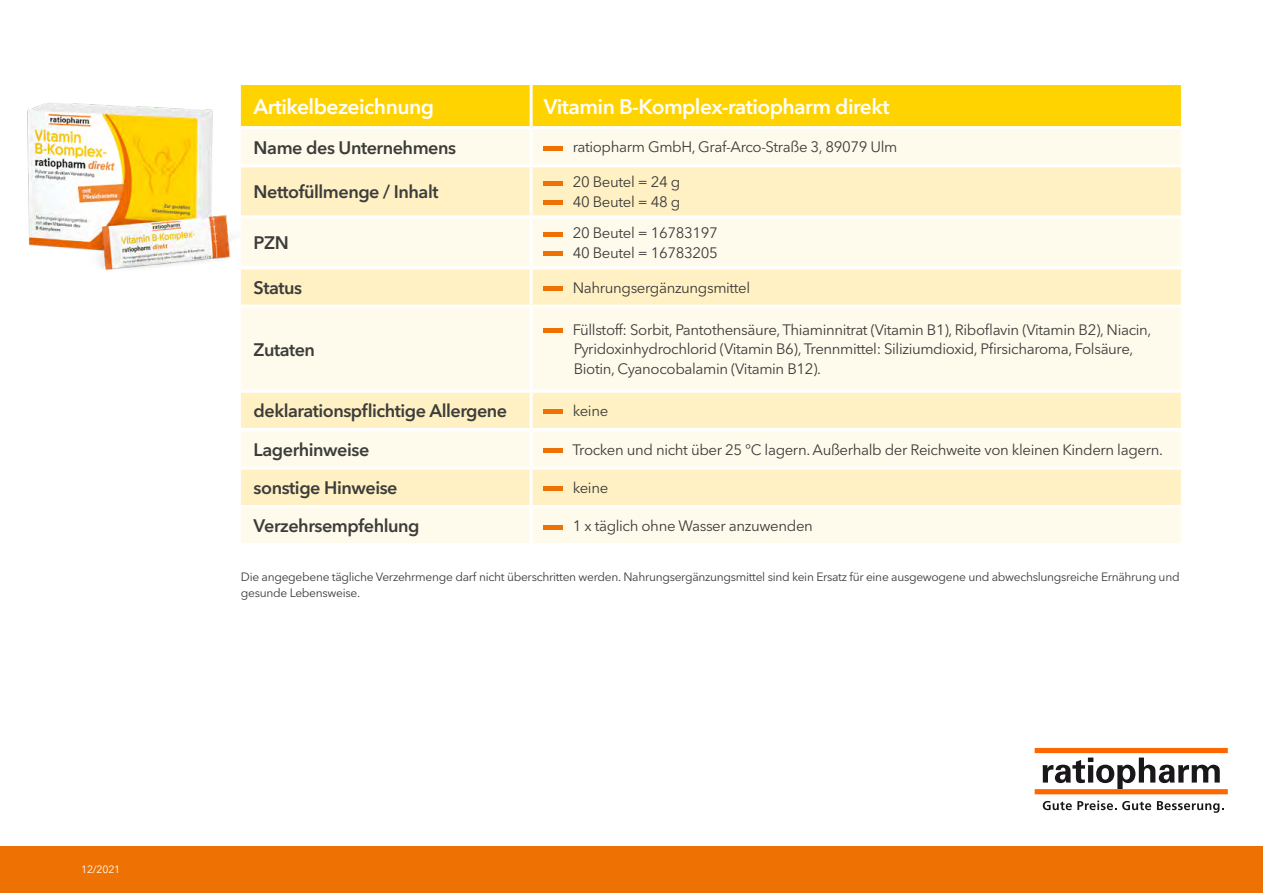
<style>
.page{position:relative;width:1263px;height:893px;background:#fff}
.page>*{position:absolute;margin:0;border:0;box-sizing:border-box;transform-origin:0 0}
.t1{font:600 21px "Avenir Next LT Pro";letter-spacing:-.025em;color:#fff}
.t2{font:600 18px "Avenir Next LT Pro";letter-spacing:-.025em;color:#3c3c3b}
.t3{font:15px/19.5px "Avenir Next LT Pro";letter-spacing:-.025em;color:#3c3c3b}
.t4{font:12px/16.5px "Avenir Next LT Pro";letter-spacing:-.025em;color:#3c3c3b}
.t5{font:10.5px "Avenir Next LT Pro";letter-spacing:-.02em;color:#fff}
</style>
<div class="page">
<div style="left:0;top:847px;width:1263px;height:46px;background:#ee7203"></div>
<svg style="left:1043px;top:801px;width:73px;height:9px"></svg>
<svg style="left:1122px;top:801px;width:29px;height:9px"></svg>
<svg style="left:1157px;top:801px;width:66px;height:12px"></svg>
<svg style="left:1043px;top:758px;width:177px;height:31px"></svg>
<div style="left:1035px;top:789px;width:193px;height:5px;background:#f60"></div>
<div style="left:1035px;top:748px;width:193px;height:5px;background:#f60"></div>
<img style="left:27px;top:85px;width:214px;height:185px">
<div style="left:241px;top:85px;width:940px;height:41px;background:#ffd300"></div>
<div style="left:241px;top:129px;width:940px;height:35px;background:#fffbec"></div>
<svg style="left:241px;top:167px;width:940px;height:261px;background:#fef6d9"></svg>
<hr style="left:530px;top:85px;width:3px;height:41px;background:#fff">
<hr style="left:530px;top:129px;width:3px;height:35px;background:#fff">
<hr style="left:530px;top:167px;width:3px;height:48px;background:#fff">
<hr style="left:241px;top:215px;width:290px;height:3px;background:#fff">
<hr style="left:531px;top:215px;width:650px;height:3px;background:#fff">
<hr style="left:241px;top:266px;width:290px;height:3px;background:#fff">
<hr style="left:531px;top:266px;width:650px;height:3px;background:#fff">
<hr style="left:530px;top:269px;width:3px;height:36px;background:#fff">
<hr style="left:241px;top:305px;width:290px;height:3px;background:#fff">
<hr style="left:531px;top:305px;width:650px;height:3px;background:#fff">
<hr style="left:530px;top:218px;width:3px;height:48px;background:#fff">
<hr style="left:530px;top:308px;width:3px;height:82px;background:#fff">
<hr style="left:241px;top:390px;width:290px;height:3px;background:#fff">
<hr style="left:531px;top:390px;width:650px;height:3px;background:#fff">
<hr style="left:530px;top:393px;width:3px;height:35px;background:#fff">
<hr style="left:544px;top:146px;width:19px;height:4px;background:#ee7203">
<hr style="left:544px;top:181px;width:19px;height:4px;background:#ee7203">
<div style="left:544px;top:200px;width:19px;height:5px;background:#ee7203"></div>
<hr style="left:544px;top:232px;width:19px;height:4px;background:#ee7203">
<div style="left:544px;top:251px;width:19px;height:5px;background:#ee7203"></div>
<div style="left:544px;top:286px;width:19px;height:5px;background:#ee7203"></div>
<div style="left:544px;top:328px;width:19px;height:5px;background:#ee7203"></div>
<hr style="left:544px;top:410px;width:19px;height:4px;background:#ee7203">
<div style="left:241px;top:431px;width:940px;height:112px;background:#fffbec"></div>
<div style="left:241px;top:470px;width:940px;height:35px;background:#fff1c4"></div>
<hr style="left:530px;top:431px;width:3px;height:36px;background:#fff">
<hr style="left:530px;top:470px;width:3px;height:35px;background:#fff">
<hr style="left:241px;top:505px;width:290px;height:3px;background:#fff">
<hr style="left:531px;top:505px;width:650px;height:3px;background:#fff">
<hr style="left:530px;top:508px;width:3px;height:35px;background:#fff">
<hr style="left:241px;top:467px;width:290px;height:3px;background:#fff">
<hr style="left:531px;top:467px;width:650px;height:3px;background:#fff">
<div style="left:544px;top:448px;width:19px;height:5px;background:#ee7203"></div>
<hr style="left:544px;top:487px;width:19px;height:4px;background:#ee7203">
<hr style="left:544px;top:525px;width:19px;height:4px;background:#ee7203">
<p class="t5" style="left:81px;top:863px;width:41px">12/2021</p>
<h1 class="t1" style="left:254px;top:94px;width:182px">Artikelbezeichnung</h1>
<h1 class="t1" style="left:544px;top:94px;width:347px">Vitamin B-Komplex-ratiopharm direkt</h1>
<p class="t2" style="left:254px;top:136px;width:204px">Name des Unternehmens</p>
<p class="t3" style="left:573px;top:137px;width:326px">ratiopharm GmbH, Graf-Arco-Straße 3, 89079 Ulm</p>
<p class="t2" style="left:254px;top:181px;width:186px">Nettofüllmenge / Inhalt</p>
<p class="t3" style="left:573px;top:172px;width:109px">20 Beutel = 24 g<br>40 Beutel = 48 g</p>
<p class="t2" style="left:254px;top:232px;width:37px">PZN</p>
<p class="t3" style="left:573px;top:223px;width:147px">20 Beutel = 16783197<br>40 Beutel = 16783205</p>
<p class="t2" style="left:254px;top:277px;width:50px">Status</p>
<p class="t3" style="left:573px;top:278px;width:179px">Nahrungsergänzungsmittel</p>
<p class="t2" style="left:254px;top:338px;width:63px">Zutaten</p>
<p class="t3" style="left:573px;top:320px;width:580px">Füllstoff: Sorbit, Pantothensäure, Thiaminnitrat (Vitamin B1), Riboflavin (Vitamin B2), Niacin,<br>Pyridoxinhydrochlorid (Vitamin B6), Trennmittel: Siliziumdioxid, Pfirsicharoma, Folsäure,<br>Biotin, Cyanocobalamin (Vitamin B12).</p>
<p class="t2" style="left:254px;top:400px;width:255px">deklarationspflichtige Allergene</p>
<p class="t3" style="left:573px;top:401px;width:37px">keine</p>
<p class="t2" style="left:254px;top:439px;width:117px">Lagerhinweise</p>
<p class="t3" style="left:572px;top:440px;width:592px">Trocken und nicht über 25 °C lagern. Außerhalb der Reichweite von kleinen Kindern lagern.</p>
<p class="t2" style="left:254px;top:477px;width:145px">sonstige Hinweise</p>
<p class="t3" style="left:573px;top:478px;width:37px">keine</p>
<p class="t2" style="left:254px;top:515px;width:167px">Verzehrsempfehlung</p>
<p class="t3" style="left:573px;top:516px;width:242px">1 x täglich ohne Wasser anzuwenden</p>
<p class="t4" style="left:241px;top:568px;width:940px">Die angegebene tägliche Verzehrmenge darf nicht überschritten werden. Nahrungsergänzungsmittel sind kein Ersatz für eine ausgewogene und abwechslungsreiche Ernährung und gesunde Lebensweise.</p>
</div>
